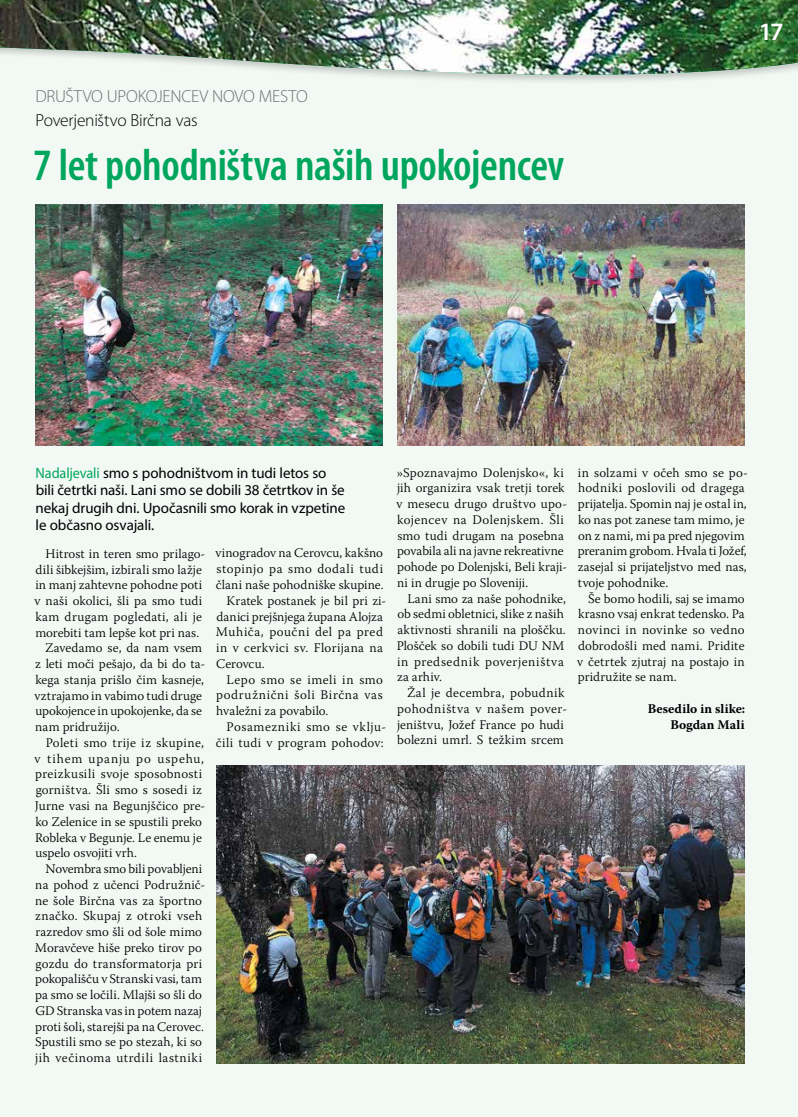
<style>
.page{position:relative;width:798px;height:1117px;background:#fff}
.page>*{position:absolute;margin:0;border:0;box-sizing:border-box;transform-origin:0 0}
.t1{font:600 condensed 45px "Myriad Pro";letter-spacing:-.01em;color:#00a65d}
.t2{font:600 25px "Myriad Pro";color:#fff}
.t3{font:300 17.5px "Myriad Pro";letter-spacing:-.01em;color:#6d6e71}
.t4{font:300 17.5px "Myriad Pro";letter-spacing:-.015em;color:#000}
.t5{font:15px/17.5px "Myriad Pro";letter-spacing:-.01em;color:#000}
.t6{font:300 13.12px/15.8px "Warnock Pro";letter-spacing:.01em;color:#000}
.t7{font:300 13.12px "Warnock Pro";letter-spacing:-.015em;color:#000}
.t8{font:300 13.12px "Warnock Pro";letter-spacing:.03em;color:#000}
.t9{font:300 13.12px "Warnock Pro";letter-spacing:.045em;color:#000}
.t10{font:300 13.12px "Warnock Pro";letter-spacing:.04em;color:#000}
.t11{font:700 13.12px/15.8px "Warnock Pro";letter-spacing:.01em;color:#000;text-align:right}
.t12{font:300 13.12px "Warnock Pro";letter-spacing:.05em;color:#000}
.t13{font:300 13.12px "Warnock Pro";letter-spacing:.06em;color:#000}
.t14{font:300 13.12px "Warnock Pro";letter-spacing:.035em;color:#000}
.s1{color:#00a65d}
</style>
<div class="page">
<div style="left:1px;top:94px;width:796px;height:1022px;background:#f2f9f4"></div>
<svg style="left:0;top:94px;width:1px;height:1022px"></svg>
<svg style="left:0;top:76px;width:797px;height:18px;fill:#f2f9f4"></svg>
<img style="left:0;top:0;width:797px;height:76px">
<img style="left:35px;top:204px;width:348px;height:241px">
<img style="left:397px;top:204px;width:347px;height:241px">
<img style="left:216px;top:765px;width:528px;height:298px">
<h3 class="t3" style="left:35px;top:85px;width:274px">DRUŠTVO UPOKOJENCEV NOVO MESTO</h3>
<h3 class="t4" style="left:35px;top:110px;width:164px">Poverjeništvo Birčna vas</h3>
<h1 class="t1" style="left:33px;top:138px;width:532px">7 let pohodništva naših upokojencev</h1>
<h2 class="t2" style="left:758px;top:16px;width:26px">17</h2>
<p class="t5" style="left:36px;top:463px;width:311px"><span class="s1">Nadaljevali</span> smo s pohodništvom in tudi letos so bili četrtki naši. Lani smo se dobili 38 četrtkov in še nekaj drugih dni. Upočasnili smo korak in vzpetine le občasno osvajali.</p>
<p class="t6" style="left:46px;top:545px;width:161px">Hitrost in teren smo prilago-</p>
<p class="t6" style="left:36px;top:561px;width:168px">dili šibkejšim, izbirali smo lažje</p>
<p class="t6" style="left:35px;top:576px;width:168px">in manj zahtevne pohodne poti</p>
<p class="t6" style="left:35px;top:592px;width:169px">v naši okolici, šli pa smo tudi</p>
<p class="t6" style="left:35px;top:608px;width:168px">kam drugam pogledati, ali je</p>
<p class="t6" style="left:35px;top:624px;width:165px">morebiti tam lepše kot pri nas.</p>
<p class="t6" style="left:45px;top:639px;width:158px">Zavedamo se, da nam vsem</p>
<p class="t6" style="left:35px;top:655px;width:171px">z leti moči pešajo, da bi do ta-</p>
<p class="t6" style="left:35px;top:671px;width:170px">kega stanja prišlo čim kasneje,</p>
<p class="t6" style="left:35px;top:687px;width:169px">vztrajamo in vabimo tudi druge</p>
<p class="t7" style="left:35px;top:703px;width:168px">upokojence in upokojenke, da se</p>
<p class="t6" style="left:35px;top:718px;width:86px">nam pridružijo.</p>
<p class="t6" style="left:46px;top:734px;width:160px">Poleti smo trije iz skupine,</p>
<p class="t13" style="left:35px;top:750px;width:171px">v tihem upanju po uspehu,</p>
<p class="t8" style="left:35px;top:766px;width:168px">preizkusili svoje sposobnosti</p>
<p class="t6" style="left:36px;top:781px;width:168px">gorništva. Šli smo s sosedi iz</p>
<p class="t6" style="left:35px;top:797px;width:172px">Jurne vasi na Begunjščico pre-</p>
<p class="t6" style="left:35px;top:813px;width:168px">ko Zelenice in se spustili preko</p>
<p class="t6" style="left:35px;top:828px;width:168px">Robleka v Begunje. Le enemu je</p>
<p class="t6" style="left:35px;top:844px;width:103px">uspelo osvojiti vrh.</p>
<p class="t7" style="left:46px;top:860px;width:158px">Novembra smo bili povabljeni</p>
<p class="t6" style="left:35px;top:876px;width:171px">na pohod z učenci Podružnič-</p>
<p class="t6" style="left:35px;top:891px;width:168px">ne šole Birčna vas za športno</p>
<p class="t6" style="left:35px;top:907px;width:168px">značko. Skupaj z otroki vseh</p>
<p class="t6" style="left:35px;top:923px;width:168px">razredov smo šli od šole mimo</p>
<p class="t6" style="left:35px;top:939px;width:168px">Moravčeve hiše preko tirov po</p>
<p class="t6" style="left:36px;top:954px;width:168px">gozdu do transformatorja pri</p>
<p class="t6" style="left:35px;top:970px;width:168px">pokopališču v Stranski vasi, tam</p>
<p class="t6" style="left:35px;top:986px;width:168px">pa smo se ločili. Mlajši so šli do</p>
<p class="t6" style="left:35px;top:1002px;width:168px">GD Stranska vas in potem nazaj</p>
<p class="t6" style="left:35px;top:1017px;width:170px">proti šoli, starejši pa na Cerovec.</p>
<p class="t6" style="left:35px;top:1033px;width:168px">Spustili smo se po stezah, ki so</p>
<p class="t9" style="left:35px;top:1049px;width:168px">jih večinoma utrdili lastniki</p>
<p class="t6" style="left:215px;top:545px;width:169px">vinogradov na Cerovcu, kakšno</p>
<p class="t10" style="left:216px;top:561px;width:168px">stopinjo pa smo dodali tudi</p>
<p class="t6" style="left:216px;top:576px;width:169px">člani naše pohodniške skupine.</p>
<p class="t6" style="left:226px;top:592px;width:161px">Kratek postanek je bil pri zi-</p>
<p class="t6" style="left:216px;top:608px;width:168px">danici prejšnjega župana Alojza</p>
<p class="t10" style="left:216px;top:624px;width:169px">Muhiča, poučni del pa pred</p>
<p class="t8" style="left:216px;top:639px;width:168px">in v cerkvici sv. Florijana na</p>
<p class="t6" style="left:216px;top:655px;width:50px">Cerovcu.</p>
<p class="t14" style="left:226px;top:671px;width:158px">Lepo smo se imeli in smo</p>
<p class="t12" style="left:216px;top:687px;width:168px">podružnični šoli Birčna vas</p>
<p class="t6" style="left:216px;top:702px;width:114px">hvaležni za povabilo.</p>
<p class="t9" style="left:226px;top:718px;width:161px">Posamezniki smo se vklju-</p>
<p class="t6" style="left:216px;top:734px;width:169px">čili tudi v program pohodov:</p>
<p class="t6" style="left:396px;top:464px;width:172px">»Spoznavajmo Dolenjsko«, ki jih organizira vsak tretji torek v mesecu drugo društvo upo&shy;kojencev na Dolenjskem. Šli smo tudi drugam na posebna povabila ali na javne rekreativne pohode po Dolenjski, Beli kraji&shy;ni in drugje po Sloveniji.</p>
<p class="t6" style="left:396px;top:590px;width:170px;text-indent:11px">Lani smo za naše pohodnike, ob sedmi obletnici, slike z naših aktivnosti shranili na ploščku.<br>Plošček so dobili tudi DU NM in predsednik poverjeništva za arhiv.</p>
<p class="t6" style="left:397px;top:684px;width:172px;text-align:center">Žal je decembra, pobudnik pohodništva v našem pover&shy;jeništvu, Jožef France po hudi bolezni umrl. S težkim srcem</p>
<p class="t6" style="left:577px;top:464px;width:172px">in solzami v očeh smo se po&shy;hodniki poslovili od dragega prijatelja. Spomin naj je ostal in, ko nas pot zanese tam mimo, je on z nami, mi pa pred njegovim preranim grobom. Hvala ti Jožef, zasejal si prijateljstvo med nas, tvoje pohodnike.</p>
<p class="t6" style="left:577px;top:590px;width:169px;text-align:justify;text-indent:11px">Še bomo hodili, saj se imamo krasno vsaj enkrat tedensko. Pa novinci in novinke so vedno dobrodošli med nami. Pridite v četrtek zjutraj na postajo in pridružite se nam.</p>
<p class="t11" style="left:647px;top:700px;width:99px">Besedilo in slike:<br>Bogdan Mali</p>
</div>
